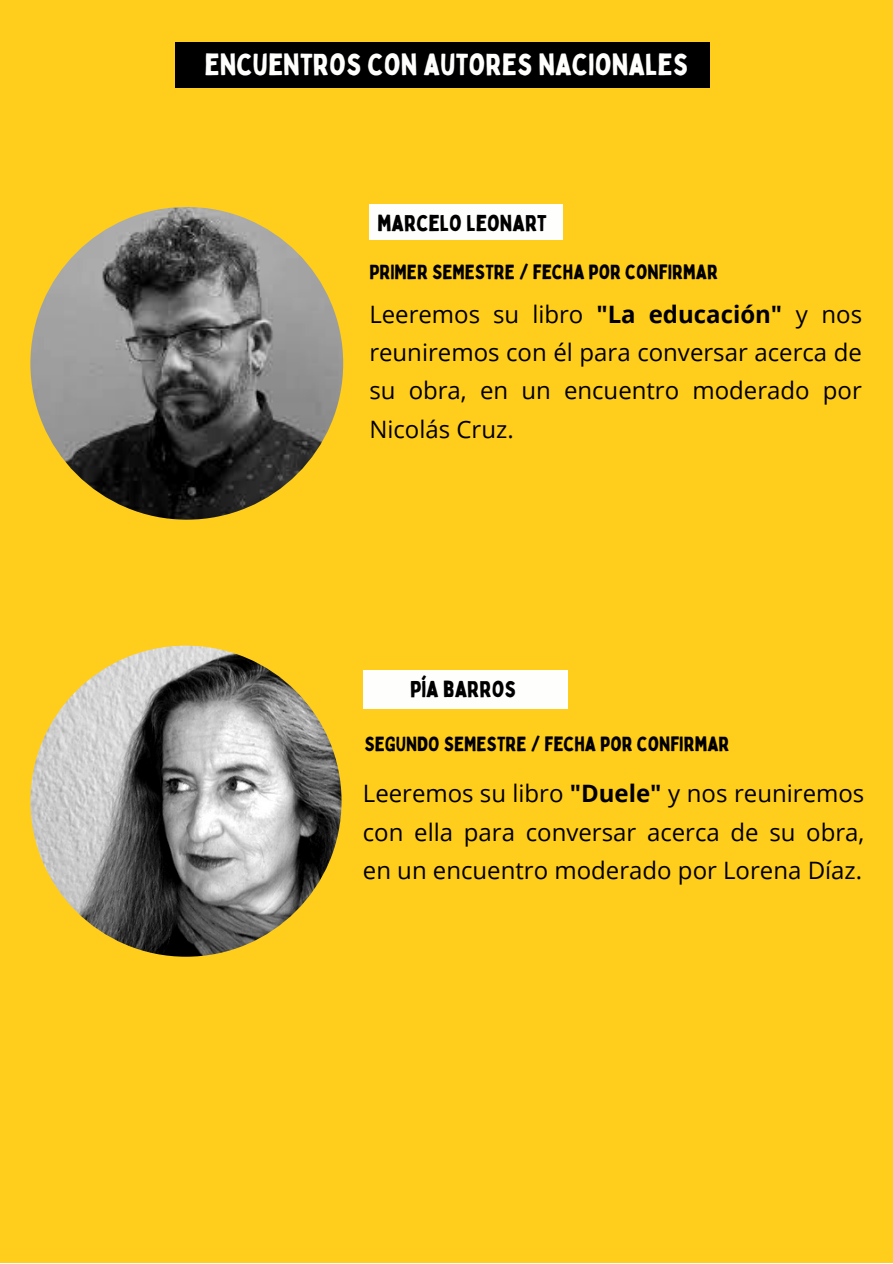
<style>
.page{position:relative;width:893px;height:1264px;background:#fff}
.page>*{position:absolute;margin:0;border:0;box-sizing:border-box;transform-origin:0 0}
.t1{font:30px "Bobby Jones";color:#fefefd}
.t2{font:24px/38.2px "Open Sans";color:#000;text-align:justify}
.t3{font:22.5px "Bobby Jones";color:#000}
.t4{font:20.25px "Bobby Jones";color:#000}
.s1{font-weight:700}
</style>
<div class="page">
<div style="left:0;top:0;width:892px;height:1262px;background:#ffcd1b"></div>
<div style="left:175px;top:42px;width:534px;height:46px;background:#000"></div>
<img style="left:30px;top:645px;width:311px;height:311px;border-radius:50%">
<div style="left:369px;top:204px;width:193px;height:35px;background:#fefefd"></div>
<img style="left:30px;top:207px;width:313px;height:312px;border-radius:50%">
<div style="left:363px;top:669px;width:204px;height:39px;background:#fefefd"></div>
<p class="t1" style="left:204px;top:46px;width:485px">ENCUENTROS CON AUTORES NACIONALES</p>
<p class="t3" style="left:377px;top:209px;width:171px">MARCELO LEONART</p>
<p class="t4" style="left:369px;top:259px;width:350px">PRIMER SEMESTRE / FECHA POR CONFIRMAR</p>
<p class="t2" style="left:369px;top:294px;width:494px">Leeremos su libro <span class="s1">"La educación"</span> y nos reuniremos con él para conversar acerca de su obra, en un encuentro moderado por Nicolás Cruz.</p>
<p class="t3" style="left:410px;top:674px;width:107px">PÍA BARROS</p>
<p class="t4" style="left:364px;top:731px;width:366px">SEGUNDO SEMESTRE / FECHA POR CONFIRMAR</p>
<p class="t2" style="left:363px;top:774px;width:503px">Leeremos su libro <span class="s1">"Duele"</span> y nos reuniremos con ella para conversar acerca de su obra, en un encuentro moderado por Lorena Díaz.</p>
</div>
